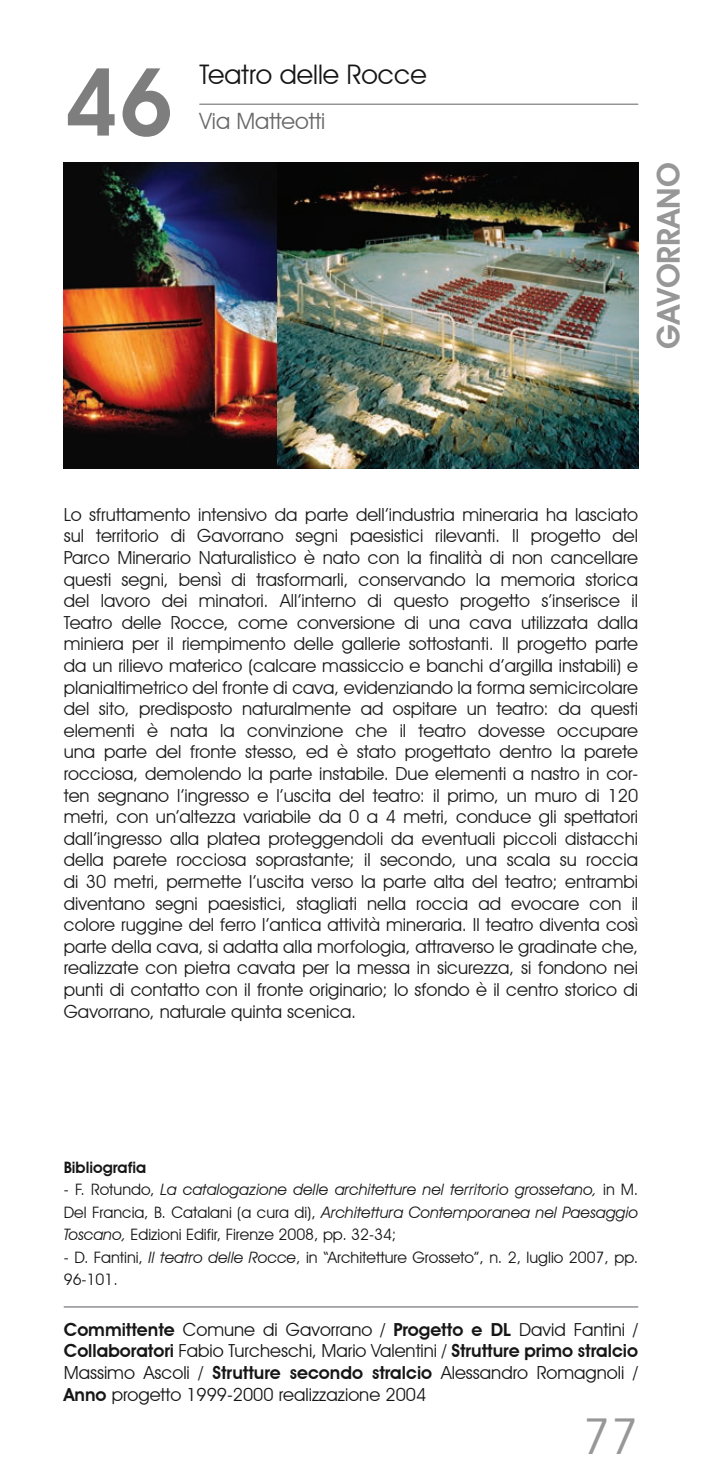
<style>
.page{position:relative;width:702px;height:1467px;background:#fff}
.page>*{position:absolute;margin:0;border:0;box-sizing:border-box;transform-origin:0 0}
.t1{font:600 94.5px "Avant Garde IT Cby BT";color:#7e7e7e}
.t2{font:49.5px "Avant Garde IT Cby BT";color:#979797}
.t3{font:600 31.5px "Avant Garde IT Cby BT";color:#979797}
.t4{font:27px "Avant Garde IT Cby BT";color:#161616}
.t5{font:22.5px "Avant Garde IT Cby BT";color:#676767}
.t6{font:18px/21.6px "Avant Garde IT Cby BT";color:#1b1b1b;text-align:justify}
.t7{font:18px/21.6px "Avant Garde IT Cby BT";color:#161616;text-align:justify}
.t8{font:italic 15.75px/22.5px "Avant Garde IT Cby BT";color:#161616;text-align:justify}
.t9{font:15.75px/22.5px "Avant Garde IT Cby BT";color:#161616}
.t10{font:600 15.75px "Avant Garde IT Cby BT";color:#161616}
.s1{font-style:normal}
.s2{font-style:italic}
.s3{font-weight:600}
</style>
<div class="page">
<svg style="left:64px;top:1306px;width:574px;height:1px"></svg>
<svg style="left:199px;top:104px;width:439px;height:1px"></svg>
<img style="left:64px;top:162px;width:250px;height:307px">
<img style="left:277px;top:162px;width:361px;height:306px">
<h1 class="t1" style="left:64px;top:45px;width:111px">46</h1>
<h3 class="t4" style="left:199px;top:58px;width:229px">Teatro delle Rocce</h3>
<p class="t5" style="left:199px;top:107px;width:127px">Via Matteotti</p>
<h3 class="t3" style="left:649px;top:349px;width:188px;rotate:-90deg">GAVORRANO</h3>
<p class="t6" style="left:64px;top:503px;width:576px">Lo sfruttamento intensivo da parte dell’industria mineraria ha lasciato sul territorio di Gavorrano segni paesistici rilevanti. Il progetto del Parco Minerario Naturalistico è nato con la finalità di non cancellare questi segni, bensì di trasformarli, conservando la memoria storica del lavoro dei minatori. All’interno di questo progetto s’inserisce il Teatro delle Rocce, come conversione di una cava utilizzata dalla miniera per il riempimento delle gallerie sottostanti. Il progetto parte da un rilievo materico (calcare massiccio e banchi d’argilla instabili) e planialtimetrico del fronte di cava, evidenziando la forma semicircolare del sito, predisposto naturalmente ad ospitare un teatro: da questi elementi è nata la convinzione che il teatro dovesse occupare una parte del fronte stesso, ed è stato progettato dentro la parete rocciosa, demolendo la parte instabile. Due elementi a nastro in cor&shy;ten segnano l’ingresso e l’uscita del teatro: il primo, un muro di 120 metri, con un’altezza variabile da 0 a 4 metri, conduce gli spettatori dall’ingresso alla platea proteggendoli da eventuali piccoli distacchi della parete rocciosa soprastante; il secondo, una scala su roccia di 30 metri, permette l’uscita verso la parte alta del teatro; entrambi diventano segni paesistici, stagliati nella roccia ad evocare con il colore ruggine del ferro l’antica attività mineraria. Il teatro diventa così parte della cava, si adatta alla morfologia, attraverso le gradinate che, realizzate con pietra cavata per la messa in sicurezza, si fondono nei punti di contatto con il fronte originario; lo sfondo è il centro storico di Gavorrano, naturale quinta scenica.</p>
<p class="t10" style="left:64px;top:1158px;width:84px">Bibliografia</p>
<p class="t8" style="left:64px;top:1178px;width:576px"><span class="s1">- F. Rotundo,</span> La catalogazione delle architetture nel territorio grossetano, <span class="s1">in M.<br>Del Francia, B. Catalani (a cura di),</span> Architettura Contemporanea nel Paesaggio Toscano, <span class="s1">Edizioni Edifir, Firenze 2008, pp. 32-34;</span></p>
<p class="t9" style="left:64px;top:1246px;width:576px">- D. Fantini, <span class="s2">Il teatro delle Rocce</span>, in “Architetture Grosseto”, n. 2, luglio 2007, pp.<br>96-101.</p>
<p class="t7" style="left:64px;top:1318px;width:576px"><span class="s3">Committente</span> Comune di Gavorrano / <span class="s3">Progetto e DL</span> David Fantini / <span class="s3">Collaboratori</span> Fabio Turcheschi, Mario Valentini / <span class="s3">Strutture primo stralcio </span>Massimo Ascoli / <span class="s3">Strutture secondo stralcio</span> Alessandro Romagnoli / <span class="s3">Anno</span> progetto 1999-2000 realizzazione 2004</p>
<h2 class="t2" style="left:582px;top:1406px;width:57px">77</h2>
</div>
